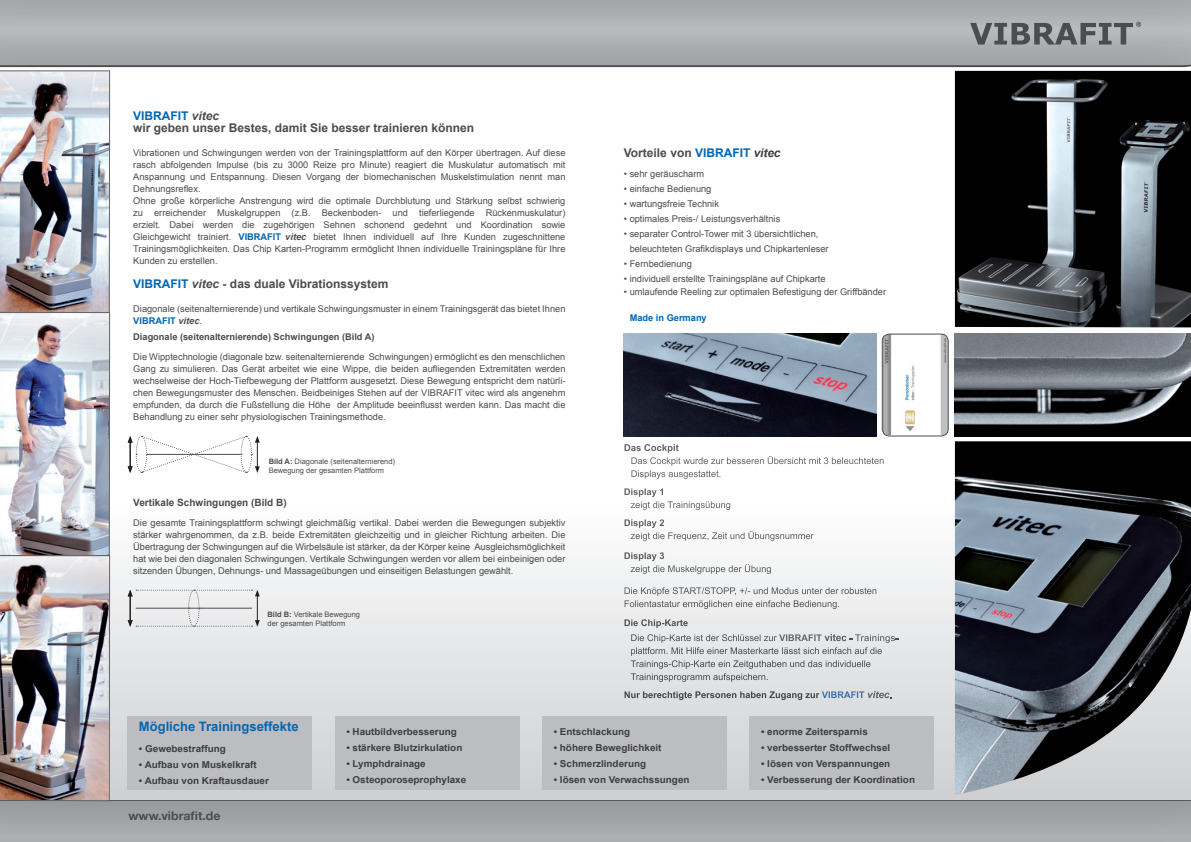
<style>
.page{position:relative;width:1191px;height:842px;background:#fff}
.page>*{position:absolute;margin:0;border:0;box-sizing:border-box;transform-origin:0 0}
.t1{font:700 13px "Arial";color:#0166b3}
.t2{font:700 12px/12px "Arial";color:#4b4c4d}
.t3{font:700 12px "Helvetica Neue";color:#4b4c4d}
.t4{font:700 10px "Arial";color:#4b4c4d}
.t5{font:700 9.5px "Arial";color:#3e3e3f;scale:1.04 1}
.t6{font:9.2px/12px "Arial";color:#4b4c4d}
.t7{font:700 9.2px "Arial";color:#4b4c4d}
.t8{font:700 9.2px "Arial";color:#0166b3}
.t9{font:7.5px/9px "Arial";color:#4b4c4d}
.s1{color:#0166b3}
.s2{font-style:italic}
.s3{font-weight:700;color:#0166b3}
.s4{font-weight:700;font-style:italic}
.s5{font-weight:700}
.s6{font-style:italic;color:#3e3e3f}
</style>
<div class="page">
<img style="left:0;top:0;width:1191px;height:67px">
<svg style="left:111px;top:428px;width:1080px;height:372px"></svg>
<img style="left:624px;top:444px;width:54px;height:9px">
<img style="left:631px;top:456px;width:253px;height:10px">
<img style="left:631px;top:470px;width:90px;height:9px">
<img style="left:624px;top:488px;width:39px;height:9px">
<img style="left:630px;top:501px;width:100px;height:9px">
<img style="left:624px;top:519px;width:40px;height:9px">
<img style="left:630px;top:531px;width:183px;height:10px">
<img style="left:624px;top:552px;width:40px;height:9px">
<img style="left:630px;top:564px;width:141px;height:10px">
<img style="left:624px;top:587px;width:253px;height:9px">
<img style="left:624px;top:600px;width:215px;height:9px">
<img style="left:624px;top:619px;width:63px;height:9px">
<svg style="left:631px;top:634px;width:13px;height:7px"></svg>
<img style="left:647px;top:634px;width:18px;height:9px">
<img style="left:666px;top:634px;width:110px;height:7px">
<div style="left:779px;top:634px;width:43px;height:7px;background:#e8e9ea"></div>
<div style="left:824px;top:634px;width:22px;height:7px;background:#e8e9ea"></div>
<svg style="left:846px;top:638px;width:6px;height:3px"></svg>
<img style="left:855px;top:634px;width:40px;height:9px">
<img style="left:631px;top:647px;width:16px;height:9px">
<img style="left:647px;top:647px;width:235px;height:7px">
<img style="left:631px;top:660px;width:240px;height:9px">
<img style="left:631px;top:673px;width:136px;height:9px">
<img style="left:624px;top:691px;width:195px;height:9px">
<div style="left:821px;top:691px;width:43px;height:7px;background:#dedfe1"></div>
<div style="left:867px;top:691px;width:22px;height:7px;background:#dedfe1"></div>
<img style="left:955px;top:441px;width:236px;height:354px">
<img style="left:955px;top:71px;width:236px;height:256px">
<svg style="left:948px;top:390px;width:7px;height:6px"></svg>
<img style="left:0;top:800px;width:1191px;height:42px">
<img style="left:0;top:70px;width:111px;height:732px">
<svg style="left:128px;top:435px;width:132px;height:38px"></svg>
<svg style="left:128px;top:589px;width:132px;height:38px"></svg>
<div style="left:128px;top:716px;width:184px;height:74px;background:#bcbdc0"></div>
<div style="left:335px;top:716px;width:184px;height:74px;background:#bcbdc0"></div>
<div style="left:542px;top:716px;width:184px;height:74px;background:#bcbdc0"></div>
<div style="left:749px;top:716px;width:185px;height:74px;background:#bcbdc0"></div>
<svg style="left:970px;top:22px;width:171px;height:23px;background:#848587"></svg>
<img style="left:955px;top:333px;width:236px;height:103px">
<img style="left:624px;top:333px;width:252px;height:103px">
<img style="left:882px;top:334px;width:66px;height:101px">
<div style="left:882px;top:334px;width:66px;height:102px;border:1px solid #4b4c4d;border-radius:7px"></div>
<h2 class="t2" style="left:133px;top:110px;width:342px"><span class="s1">VIBRAFIT</span> <span class="s2">vitec<br></span>wir geben unser Bestes, damit Sie besser trainieren können</h2>
<p class="t6" style="left:133px;top:147px;width:434px">Vibrationen und Schwingungen werden von der Trainingsplattform auf den Körper übertragen. Auf diese rasch abfolgenden Impulse (bis zu 3000 Reize pro Minute) reagiert die Muskulatur automatisch mit Anspannung und Entspannung. Diesen Vorgang der biomechanischen Muskelstimulation nennt man Dehnungsreflex.<br>Ohne große körperliche Anstrengung wird die optimale Durchblutung und Stärkung selbst schwierig zu erreichender Muskelgruppen (z.B. Beckenboden- und tieferliegende Rückenmuskulatur) erzielt. Dabei werden die zugehörigen Sehnen schonend gedehnt und Koordination sowie Gleichgewicht trainiert. <span class="s3">VIBRAFIT</span> <span class="s4">vitec</span> bietet Ihnen indi viduell auf Ihre Kunden zugeschnittene Trainingsmöglichkeiten. Das Chip Karten-Programm ermöglicht Ihnen individuelle Trainingspläne für Ihre Kunden zu erstellen.</p>
<h2 class="t2" style="left:133px;top:278px;width:257px"><span class="s1">VIBRAFIT</span> <span class="s2">vitec</span> - das duale Vibrationssystem</h2>
<p class="t6" style="left:133px;top:303px;width:434px">Diagonale (seitenalternierende) und vertikale Schwingungsmuster in einem Trainingsgerät das bietet Ihnen<br><span class="s3">VIBRAFIT</span> <span class="s4">vitec</span>.</p>
<p class="t7" style="left:133px;top:331px;width:243px">Diagonale (seitenalternierende) Schwingungen (Bild A)</p>
<p class="t6" style="left:133px;top:351px;width:434px;text-align:justify">Die Wipptechnologie (diagonale bzw. seitenalternierende Schwingungen) ermöglicht es den menschlichen Gang zu simulieren. Das Gerät arbeitet wie eine Wippe, die beiden aufliegenden Extremitäten werden wechselweise der Hoch-Tiefbewegung der Plattform ausgesetzt. Diese Bewegung entspricht dem natürli&shy;chen Bewegungsmuster des Menschen. Beidbeiniges Stehen auf der VIBRAFIT vitec wird als angenehm empfunden, da durch die Fußstellung die Höhe der Amplitude beeinflusst werden kann. Das macht die Behandlung zu einer sehr physiologischen Trainingsmethode.</p>
<p class="t9" style="left:269px;top:457px;width:128px"><span class="s5">Bild A:</span> Diagonale (seitenalternierend)<br>Bewegung der gesamten Plattform</p>
<p class="t4" style="left:133px;top:496px;width:155px">Vertikale Schwingungen (Bild B)</p>
<p class="t6" style="left:133px;top:517px;width:434px;text-align:justify">Die gesamte Trainingsplattform schwingt gleichmäßig vertikal. Dabei werden die Bewegungen subjektiv stärker wahrge nommen, da z.B. beide Extremitäten gleichzeitig und in gleicher Richtung arbeiten. Die Übertragung der Schwingungen auf die Wirbel säule ist stärker, da der Körper keine Ausgleichsmöglichkeit hat wie bei den diagonalen Schwingungen. Vertikale Schwingungen werden vor allem bei einbeinigen oder sitzenden Übungen, Dehnungs- und Massageübungen und einseitigen Belastungen gewählt.</p>
<p class="t9" style="left:267px;top:610px;width:94px"><span class="s5">Bild B:</span> Vertikale Bewegung der gesamten Plattform</p>
<h2 class="t2" style="left:624px;top:147px;width:158px">Vorteile von <span class="s1">VIBRAFIT</span> <span class="s6">vitec</span></h2>
<p class="t6" style="left:624px;top:168px;width:82px">• sehr geräuscharm</p>
<p class="t6" style="left:624px;top:183px;width:89px">• einfache Bedienung</p>
<p class="t6" style="left:624px;top:198px;width:97px">• wartungsfreie Technik</p>
<p class="t6" style="left:624px;top:213px;width:158px">• optimales Preis-/ Leistungsverhältnis</p>
<p class="t6" style="left:629px;top:226px;width:200px;line-height:15px;text-indent:-6px">• separater Control-Tower mit 3 übersichtlichen, beleuchteten Grafikdisplays und Chipkartenleser</p>
<p class="t6" style="left:624px;top:258px;width:70px">• Fernbedienung</p>
<p class="t6" style="left:624px;top:273px;width:203px">• individuell erstellte Trainingspläne auf Chipkarte</p>
<p class="t6" style="left:624px;top:286px;width:264px">• umlaufende Reeling zur optimalen Befestigung der Griffbänder</p>
<p class="t8" style="left:629px;top:312px;width:79px">Made in Germany</p>
<h1 class="t1" style="left:139px;top:718px;width:161px">Mögliche Trainingseffekte</h1>
<p class="t5" style="left:139px;top:742px;width:85px">• Gewebestraffung</p>
<p class="t5" style="left:139px;top:758px;width:115px">• Aufbau von Muskelkraft</p>
<p class="t5" style="left:139px;top:774px;width:126px">• Aufbau von Kraftausdauer</p>
<h2 class="t3" style="left:129px;top:804px;width:93px">www.vibrafit.de</h2>
<p class="t5" style="left:346px;top:726px;width:108px">• Hautbildverbesserung</p>
<p class="t5" style="left:346px;top:742px;width:113px">• stärkere Blutzirkulation</p>
<p class="t5" style="left:346px;top:758px;width:78px">• Lymphdrainage</p>
<p class="t5" style="left:346px;top:774px;width:117px">• Osteoporoseprophylaxe</p>
<p class="t5" style="left:554px;top:726px;width:75px">• Entschlackung</p>
<p class="t5" style="left:554px;top:742px;width:105px">• höhere Beweglichkeit</p>
<p class="t5" style="left:554px;top:758px;width:90px">• Schmerz linderung</p>
<p class="t5" style="left:554px;top:774px;width:132px">• lösen von Verwachssungen</p>
<p class="t5" style="left:761px;top:726px;width:104px">• enorme Zeitersparnis</p>
<p class="t5" style="left:761px;top:742px;width:126px">• verbesserter Stoffwechsel</p>
<p class="t5" style="left:761px;top:758px;width:126px">• lösen von Verspannungen</p>
<p class="t5" style="left:761px;top:774px;width:149px">• Verbesserung der Koordination</p>
</div>
